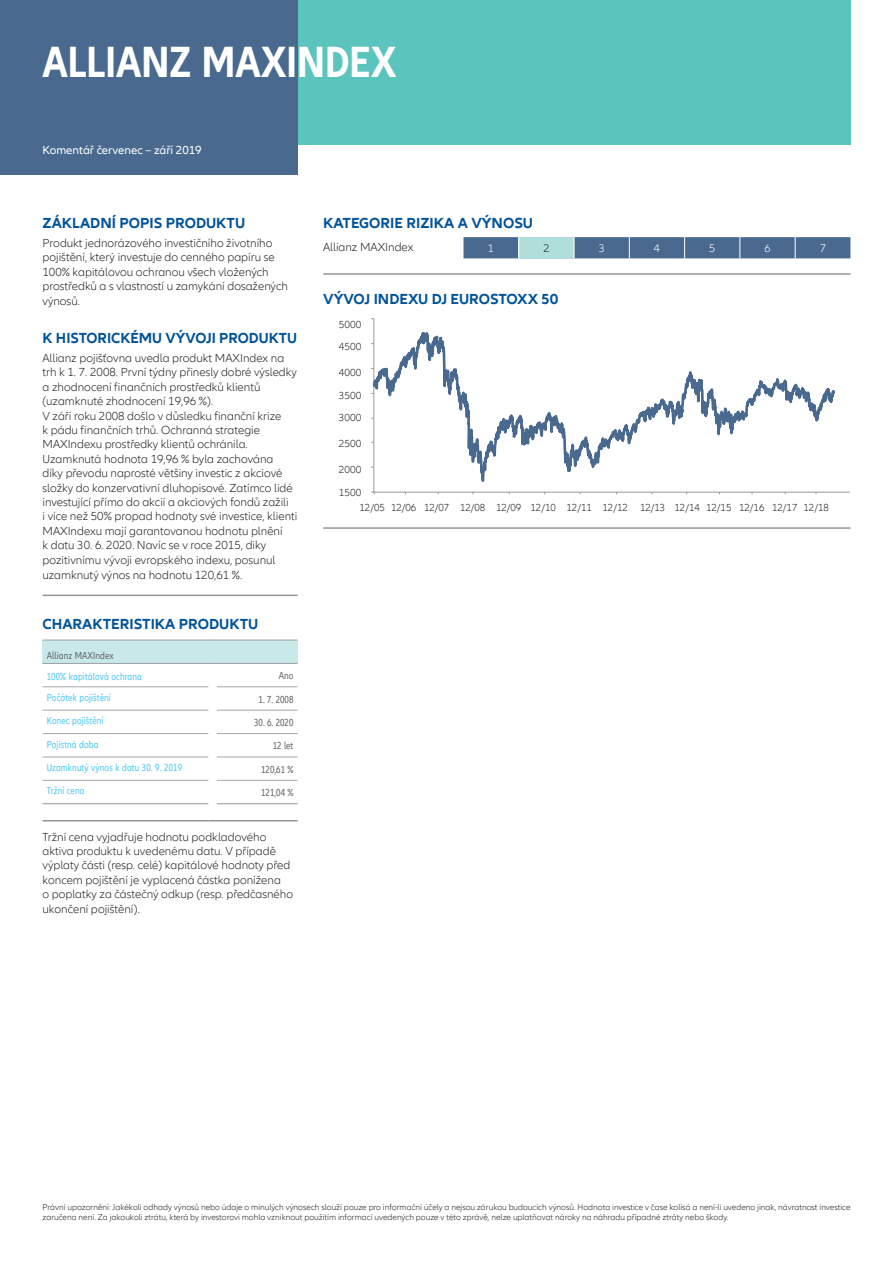
<style>
.page{position:relative;width:893px;height:1263px;background:#fff}
.page>*{position:absolute;margin:0;border:0;box-sizing:border-box;transform-origin:0 0}
.t1{font:700 condensed 45px "Allianz Neo";color:#fff}
.subheadline{font:700 15px "Allianz Neo";color:#015399}
.text_1_odstavec{font:700 15px "Allianz Neo";color:#015399}
.text_1_odstavec-2{font:300 12px/14.4px "Allianz Neo";color:#231f20}
.t2{font:12px "Allianz Neo";color:#fff}
.text_-_bílý{font:300 11.25px "Allianz Neo";color:#fff}
.text_-_bílý-2{font:300 11.25px "Allianz Neo";color:#231f20}
.text{font:condensed 10.5px "Allianz Neo";letter-spacing:.01em;color:#56cbf5}
.subheadline-2{font:300 10.5px "Allianz Neo";color:#231f20;scale:.96 1}
.text-2{font:condensed 10.5px "Allianz Neo";color:#6c6d70}
.subheadline-3{font:300 10.5px "Allianz Neo";color:#231f20}
.t3{font:300 8.7px/10.4px "Allianz Neo";color:#231f20}
</style>
<div class="page">
<div style="left:298px;top:0;width:552px;height:145px;background:#5ac4bd"></div>
<div style="left:0;top:0;width:298px;height:174px;background:#496a8e"></div>
<div style="left:43px;top:640px;width:255px;height:23px;background:#c8e8ea"></div>
<hr style="left:43px;top:640px;width:165px;height:1px;background:#9d9fa2">
<hr style="left:217px;top:640px;width:81px;height:1px;background:#9d9fa2">
<svg style="left:43px;top:663px;width:255px;height:158px"></svg>
<hr style="left:217px;top:820px;width:81px;height:1px;background:#939598">
<svg style="left:463px;top:237px;width:387px;height:21px;background:#5b7d9b"></svg>
<hr style="left:374px;top:492px;width:476px;height:1px;background:#989898">
<svg style="left:371px;top:318px;width:465px;height:177px"></svg>
<hr style="left:323px;top:273px;width:527px;height:2px;background:#939598">
<hr style="left:43px;top:595px;width:255px;height:1px;background:#939598">
<hr style="left:323px;top:527px;width:527px;height:2px;background:#939598">
<p class="t1" style="left:43px;top:36px;width:356px">ALLIANZ MAXINDEX</p>
<p class="t2" style="left:43px;top:143px;width:161px">Komentář červenec – září 2019</p>
<p class="subheadline" style="left:43px;top:215px;width:204px">ZÁKLADNÍ POPIS PRODUKTU</p>
<p class="text_1_odstavec-2" style="left:43px;top:236px;width:247px">Produkt jednorázového investičního životního pojištění, který investuje do cenného papíru se 100% kapitálovou ochranou všech vložených prostředků a s vlastností u zamykání dosažených výnosů.</p>
<p class="text_1_odstavec" style="left:43px;top:330px;width:256px">K HISTORICKÉMU VÝVOJI PRODUKTU</p>
<p class="text_1_odstavec-2" style="left:43px;top:351px;width:256px">Allianz pojišťovna uvedla produkt MAXIndex na trh k 1. 7. 2008. První týdny přinesly dobré výsledky a zhodnocení finančních prostředků klientů (uzamknuté zhodnocení 19,96 %).<br>V září roku 2008 došlo v důsledku finanční krize<br>k pádu finančních trhů. Ochranná strategie MAXIndexu prostředky klientů ochránila.<br>Uzamknutá hodnota 19,96 % byla zachována<br>díky převodu naprosté většiny investic z akciové složky do konzervativní dluhopisové. Zatímco lidé investující přímo do akcií a akciových fondů zažili<br>i více než 50% propad hodnoty své investice, klienti MAXIndexu mají garantovanou hodnotu plnění<br>k datu 30. 6. 2020. Navíc se v roce 2015, diky pozitivnímu vývoji evropského indexu, posunul uzamknutý výnos na hodnotu 120,61 %.</p>
<p class="subheadline" style="left:43px;top:616px;width:217px">CHARAKTERISTIKA PRODUKTU</p>
<p class="text-2" style="left:47px;top:650px;width:68px">Allianz MAXIndex</p>
<p class="text" style="left:47px;top:670px;width:97px">100% kapitálová ochrana</p>
<p class="text-2" style="left:279px;top:670px;width:16px">Ano</p>
<p class="text" style="left:47px;top:691px;width:66px">Počátek pojištění</p>
<p class="text-2" style="left:259px;top:693px;width:36px">1. 7. 2008</p>
<p class="text" style="left:47px;top:715px;width:58px">Konec pojištění</p>
<p class="text-2" style="left:254px;top:716px;width:41px">30. 6. 2020</p>
<p class="text" style="left:47px;top:738px;width:53px">Pojistná doba</p>
<p class="text-2" style="left:273px;top:740px;width:22px">12 let</p>
<p class="text" style="left:47px;top:761px;width:137px">Uzamknutý výnos k datu 30. 9. 2019</p>
<p class="text-2" style="left:261px;top:763px;width:34px">120,61 %</p>
<p class="text" style="left:47px;top:785px;width:39px">Tržní cena</p>
<p class="text-2" style="left:261px;top:787px;width:34px">121,04 %</p>
<p class="text_1_odstavec-2" style="left:43px;top:830px;width:252px">Tržní cena vyjadřuje hodnotu podkladového aktiva produktu k uvedenému datu. V případě výplaty části (resp. celé) kapitálové hodnoty před koncem pojištění je vyplacená částka ponížena<br>o poplatky za částečný odkup (resp. předčasného ukončení pojištění).</p>
<p class="subheadline" style="left:323px;top:215px;width:211px">KATEGORIE RIZIKA A VÝNOSU</p>
<p class="text_1_odstavec-2" style="left:323px;top:240px;width:92px">Allianz MAXIndex</p>
<p class="text_-_bílý" style="left:488px;top:242px;width:8px">1</p>
<p class="text_-_bílý-2" style="left:543px;top:242px;width:8px">2</p>
<p class="text_-_bílý" style="left:599px;top:242px;width:8px">3</p>
<p class="text_-_bílý" style="left:654px;top:242px;width:8px">4</p>
<p class="text_-_bílý" style="left:709px;top:242px;width:8px">5</p>
<p class="text_-_bílý" style="left:764px;top:242px;width:8px">6</p>
<p class="text_-_bílý" style="left:820px;top:242px;width:8px">7</p>
<p class="subheadline" style="left:323px;top:290px;width:237px">VÝVOJ INDEXU DJ EUROSTOXX 50</p>
<p class="subheadline-3" style="left:339px;top:318px;width:24px">5000</p>
<p class="subheadline-3" style="left:339px;top:341px;width:24px">4500</p>
<p class="subheadline-3" style="left:339px;top:367px;width:24px">4000</p>
<p class="subheadline-3" style="left:339px;top:389px;width:24px">3500</p>
<p class="subheadline-3" style="left:339px;top:412px;width:24px">3000</p>
<p class="subheadline-3" style="left:339px;top:437px;width:24px">2500</p>
<p class="subheadline-3" style="left:339px;top:464px;width:24px">2000</p>
<p class="subheadline-3" style="left:339px;top:487px;width:24px">1500</p>
<p class="subheadline-2" style="left:359px;top:501px;width:490px">12/05 12/06 12/07 12/08 12/09 12/10 12/11 12/12 12/13 12/14 12/15 12/16 12/17 12/18</p>
<p class="t3" style="left:43px;top:1202px;width:809px">Právní upozornění: Jakékoli odhady výnosů nebo údaje o minulých výnosech slouží pouze pro informační účely a nejsou zárukou budoucích výnosů. Hodnota investice v čase kolísá a není-li uvedeno jinak, návratnost investice zaručena není. Za jakoukoli ztrátu, která by investorovi mohla vzniknout použitím informací uvedených pouze v této zprávě, nelze uplatňovat nároky na náhradu případné ztráty nebo škody.</p>
</div>
